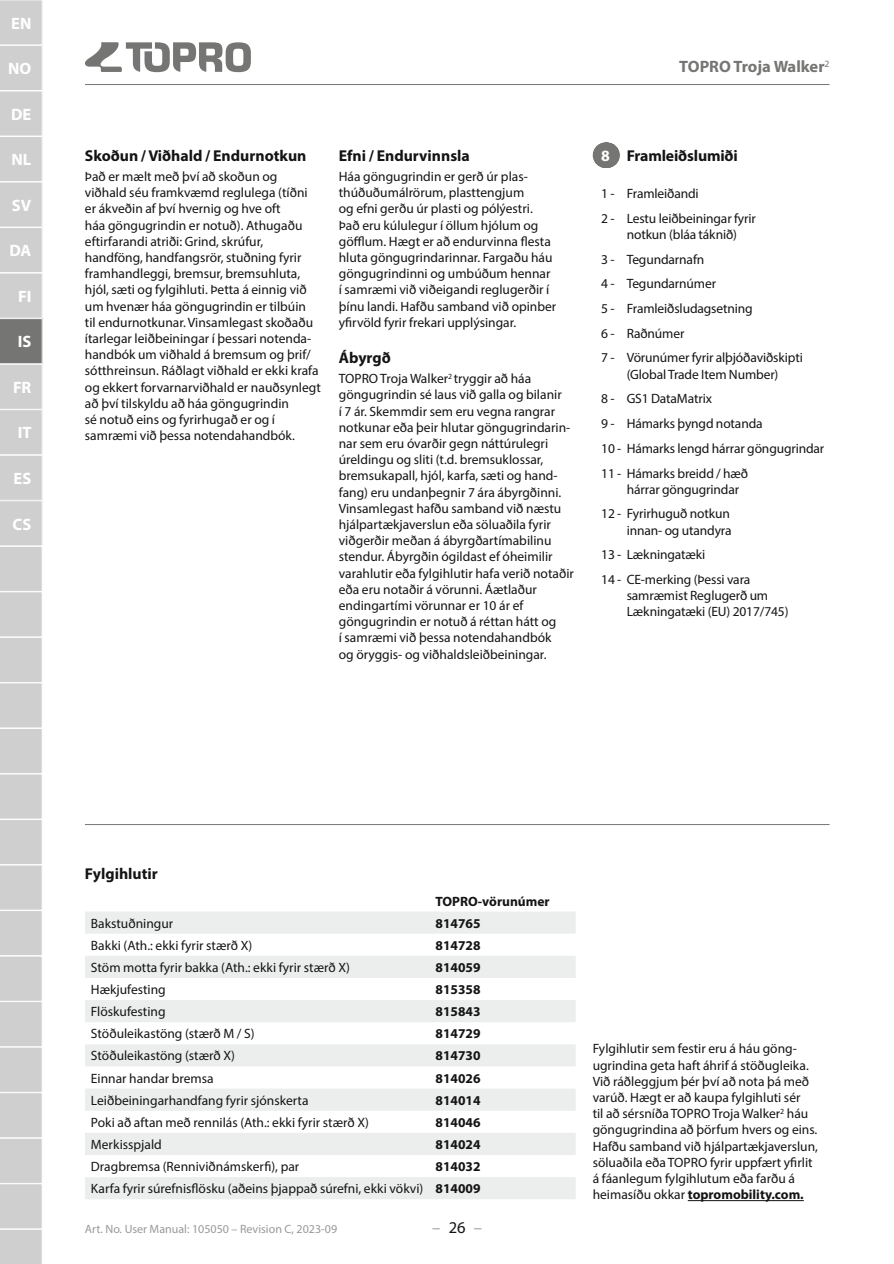
<style>
.page{position:relative;width:894px;height:1264px;background:#fff}
.page>*{position:absolute;margin:0;border:0;box-sizing:border-box;transform-origin:0 0}
.t1{font:700 16.5px "Myriad Pro";color:#fff}
.t2{font:700 16.5px "Myriad Pro";letter-spacing:-.005em;color:#757574}
.t3{font:16.5px "Myriad Pro";color:#999}
.t4{font:700 15.75px "Myriad Pro";color:#131413}
.t5{font:13.5px/16.2px "Myriad Pro";color:#131413}
.t6{font:700 13.5px "Myriad Pro";color:#131413}
.t7{font:12px "Myriad Pro";color:#999}
.s1{color:#fff}
.s2{font-weight:700}
.s3{color:#131413}
</style>
<div class="page">
<hr style="left:85px;top:824px;width:744px;height:1px;background:#757574">
<svg style="left:85px;top:912px;width:490px;height:287px;fill:#eceded"></svg>
<svg style="left:605px;top:142px;width:2px;height:26px"></svg>
<hr style="left:687px;top:1200px;width:116px;height:1px;background:#131413">
<hr style="left:85px;top:84px;width:744px;height:1px;background:#757574">
<svg style="left:85px;top:42px;width:166px;height:30px"></svg>
<svg style="left:0;top:0;width:42px;height:1264px;background:#cdcdce"></svg>
<p class="t1" style="left:11px;top:12px;width:22px">EN</p>
<p class="t1" style="left:8px;top:58px;width:25px">NO</p>
<p class="t1" style="left:11px;top:103px;width:22px">DE</p>
<p class="t1" style="left:11px;top:149px;width:21px">NL</p>
<p class="t1" style="left:12px;top:194px;width:21px">SV</p>
<p class="t1" style="left:9px;top:240px;width:23px">DA</p>
<p class="t1" style="left:18px;top:285px;width:15px">FI</p>
<p class="t1" style="left:18px;top:331px;width:15px">IS</p>
<p class="t1" style="left:13px;top:376px;width:20px">FR</p>
<p class="t1" style="left:18px;top:422px;width:15px">IT</p>
<p class="t1" style="left:14px;top:468px;width:19px">ES</p>
<p class="t1" style="left:13px;top:513px;width:20px">CS</p>
<p class="t2" style="left:679px;top:56px;width:152px">TOPRO Troja Walker<sup>2</sup></p>
<p class="t4" style="left:85px;top:145px;width:223px">Skoðun / Viðhald / Endurnotkun</p>
<p class="t5" style="left:85px;top:168px;width:237px">Það er mælt með því að skoðun og viðhald séu framkvæmd reglulega (tíðni er ákveðin af því hvernig og hve oft<br>háa göngugrindin er notuð). Athugaðu eftirfarandi atriði: Grind, skrúfur, handföng, handfangsrör, stuðning fyrir framhandleggi, bremsur, bremsuhluta, hjól, sæti og fylgihluti. Þetta á einnig við um hvenær háa göngugrindin er tilbúin<br>til endurnotkunar. Vinsamlegast skoðaðu ítarlegar leiðbeiningar í þessari notenda&shy;handbók um viðhald á bremsum og þrif/ sótthreinsun. Ráðlagt viðhald er ekki krafa og ekkert forvarnarviðhald er nauðsynlegt að því tilskyldu að háa göngugrindin<br>sé notuð eins og fyrirhugað er og í samræmi við þessa notendahandbók.</p>
<p class="t4" style="left:339px;top:145px;width:132px">Efni / Endurvinnsla</p>
<p class="t5" style="left:339px;top:168px;width:219px">Háa göngugrindin er gerð úr plas&shy;thúðuðumálrörum, plasttengjum<br>og efni gerðu úr plasti og pólýestri.<br>Það eru kúlulegur í öllum hjólum og göfflum. Hægt er að endurvinna flesta hluta göngugrindarinnar. Fargaðu háu göngugrindinni og umbúðum hennar í samræmi við viðeigandi reglugerðir í þínu landi. Hafðu samband við opinber yfirvöld fyrir frekari upplýsingar.</p>
<p class="t4" style="left:339px;top:347px;width:53px">Ábyrgð</p>
<p class="t5" style="left:339px;top:370px;width:236px">TOPRO Troja Walker<sup>2</sup> tryggir að háa göngugrindin sé laus við galla og bilanir<br>í 7 ár. Skemmdir sem eru vegna rangrar notkunar eða þeir hlutar göngugrindarin&shy;nar sem eru óvarðir gegn náttúrulegri úreldingu og sliti (t.d. bremsuklossar, bremsukapall, hjól, karfa, sæti og hand&shy;fang) eru undanþegnir 7 ára ábyrgðinni.<br>Vinsamlegast hafðu samband við næstu hjálpartækjaverslun eða söluaðila fyrir viðgerðir meðan á ábyrgðartímabilinu stendur. Ábyrgðin ógildast ef óheimilir varahlutir eða fylgihlutir hafa verið notaðir eða eru notaðir á vörunni. Áætlaður endingartími vörunnar er 10 ár ef göngugrindin er notuð á réttan hátt og<br>í samræmi við þessa notendahandbók<br>og öryggis- og viðhaldsleiðbeiningar.</p>
<p class="t4" style="left:601px;top:145px;width:138px"><span class="s1">8</span> Framleiðslumiði</p>
<p class="t5" style="left:601px;top:181px;width:156px;line-height:24.8px">1 - Framleiðandi<br>2 - Lestu leiðbeiningar fyrir</p>
<p class="t5" style="left:601px;top:222px;width:203px;line-height:24.8px;text-indent:26px">notkun (bláa táknið)<br>3 - Tegundarnafn<br>4 - Tegundarnúmer<br>5 - Framleiðsludagsetning<br>6 - Raðnúmer<br>7 - Vörunúmer fyrir alþjóðaviðskipti</p>
<p class="t5" style="left:601px;top:361px;width:225px;line-height:24.8px;text-indent:26px">(Global Trade Item Number)<br>8 - GS1 DataMatrix<br>9 - Hámarks þyngd notanda<br>10 - Hámarks lengd hárrar göngugrindar<br>11 - Hámarks breidd / hæð</p>
<p class="t5" style="left:601px;top:476px;width:139px;line-height:24.8px;text-indent:26px">hárrar göngugrindar<br>12 - Fyrirhuguð notkun</p>
<p class="t5" style="left:601px;top:517px;width:151px;line-height:24.8px;text-indent:26px">innan- og utandyra<br>13 - Lækningatæki<br>14 - CE-merking (Þessi vara</p>
<p class="t5" style="left:626px;top:587px;width:163px">samræmist Reglugerð um<br>Lækningatæki (EU) 2017/745)</p>
<p class="t4" style="left:85px;top:863px;width:74px">Fylgihlutir</p>
<p class="t6" style="left:435px;top:892px;width:116px">TOPRO-vörunúmer</p>
<p class="t5" style="left:91px;top:915px;width:84px">Bakstuðningur</p>
<p class="t6" style="left:435px;top:914px;width:46px">814765</p>
<p class="t5" style="left:91px;top:937px;width:163px">Bakki (Ath.: ekki fyrir stærð X)</p>
<p class="t6" style="left:435px;top:936px;width:46px">814728</p>
<p class="t5" style="left:91px;top:959px;width:260px">Stöm motta fyrir bakka (Ath.: ekki fyrir stærð X)</p>
<p class="t6" style="left:435px;top:958px;width:46px">814059</p>
<p class="t5" style="left:91px;top:981px;width:76px">Hækjufesting</p>
<p class="t6" style="left:435px;top:980px;width:46px">815358</p>
<p class="t5" style="left:91px;top:1003px;width:76px">Flöskufesting</p>
<p class="t6" style="left:435px;top:1003px;width:46px">815843</p>
<p class="t5" style="left:91px;top:1025px;width:165px">Stöðuleikastöng (stærð M / S)</p>
<p class="t6" style="left:435px;top:1025px;width:46px">814729</p>
<p class="t5" style="left:91px;top:1047px;width:146px">Stöðuleikastöng (stærð X)</p>
<p class="t6" style="left:435px;top:1047px;width:46px">814730</p>
<p class="t5" style="left:91px;top:1069px;width:124px">Einnar handar bremsa</p>
<p class="t6" style="left:435px;top:1069px;width:46px">814026</p>
<p class="t5" style="left:91px;top:1092px;width:219px">Leiðbeiningarhandfang fyrir sjónskerta</p>
<p class="t6" style="left:435px;top:1091px;width:46px">814014</p>
<p class="t5" style="left:91px;top:1114px;width:279px">Poki að aftan með rennilás (Ath.: ekki fyrir stærð X)</p>
<p class="t6" style="left:435px;top:1113px;width:46px">814046</p>
<p class="t5" style="left:91px;top:1136px;width:72px">Merkisspjald</p>
<p class="t6" style="left:435px;top:1135px;width:46px">814024</p>
<p class="t5" style="left:91px;top:1158px;width:210px">Dragbremsa (Renniviðnámskerfi), par</p>
<p class="t5" style="left:91px;top:1155px;width:391px;line-height:22.2px;text-align:right"><span class="s2">814032<br></span>Karfa fyrir súrefnisflösku (aðeins þjappað súrefni, ekki vökvi) <span class="s2">814009</span></p>
<p class="t7" style="left:85px;top:1222px;width:254px">Art. No. User Manual: 105050 – Revision C, 2023-09</p>
<p class="t3" style="left:432px;top:1217px;width:51px">–<span class="s3">26</span>–</p>
<p class="t5" style="left:592px;top:1040px;width:227px">Fylgihlutir sem festir eru á háu göng&shy;ugrindina geta haft áhrif á stöðugleika.<br>Við ráðleggjum þér því að nota þá með varúð. Hægt er að kaupa fylgihluti sér<br>til að sérsníða TOPRO Troja Walker<sup>2</sup> háu göngugrindina að þörfum hvers og eins.<br>Hafðu samband við hjálpartækjaverslun, söluaðila eða TOPRO fyrir uppfært yfirlit á fáanlegum fylgihlutum eða farðu á heimasíðu okkar <span class="s2">topromobility.com.</span></p>
</div>
